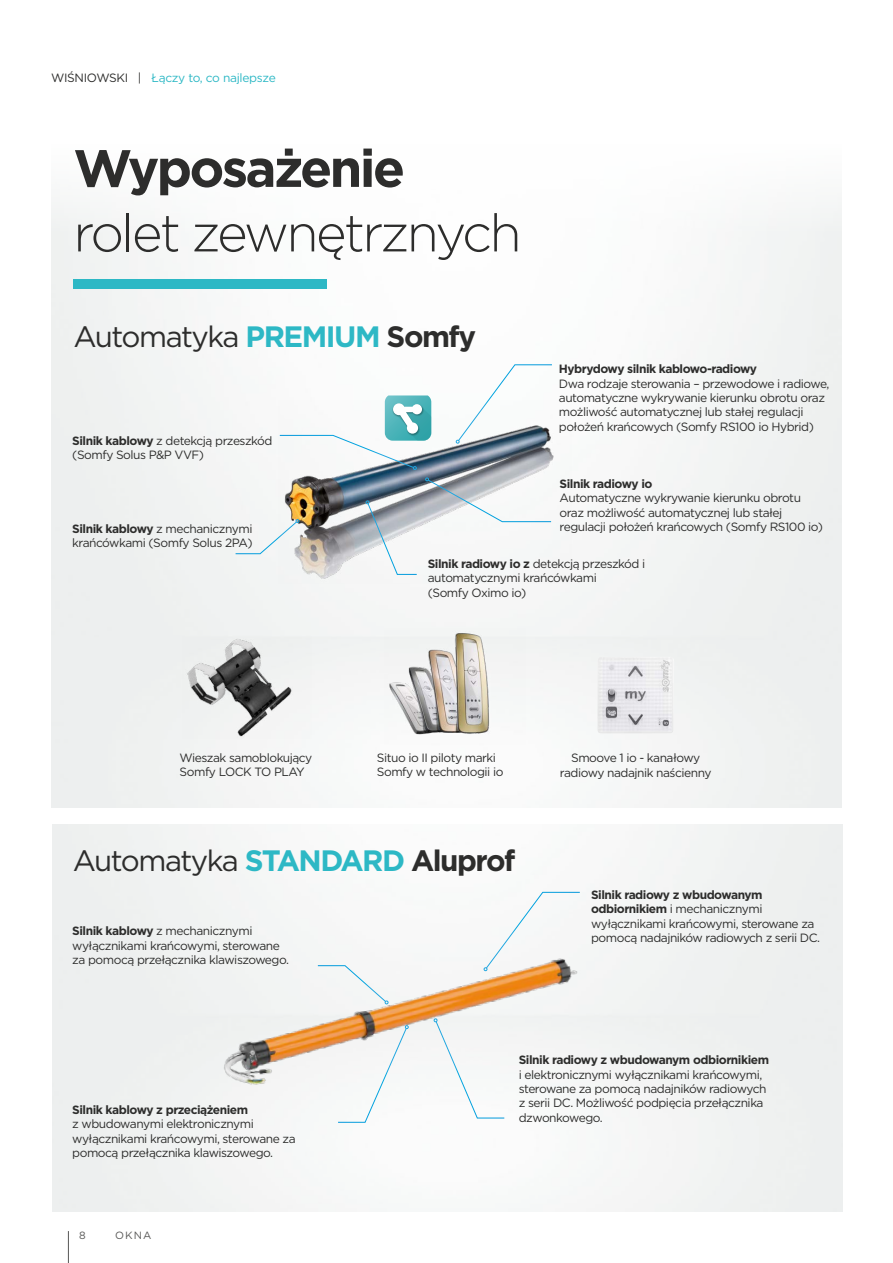
<style>
.page{position:relative;width:893px;height:1263px;background:#fff}
.page>*{position:absolute;margin:0;border:0;box-sizing:border-box;transform-origin:0 0}
.t1{font:300 52.5px "Gotham";letter-spacing:-.05em;color:#2d2d2c}
.t2{font:700 52.5px "Gotham";letter-spacing:-.05em;color:#2d2d2c}
.t3{font:29.4px "Gotham";letter-spacing:-.05em;color:#2d2d2c}
.t4{font:12px/14.4px "Gotham";letter-spacing:-.04em;color:#2d2d2c}
.t5{font:700 12px "Gotham";letter-spacing:-.04em;color:#2d2d2c}
.t6{font:12px "Gotham";letter-spacing:-.025em;color:#2db8c5}
.t7{font:10.5px "Gotham";color:#575756}
.s1{color:#2d2d2c}
.s2{font-weight:700;color:#2db8c5}
.s3{font-weight:700}
</style>
<div class="page">
<hr style="left:68px;top:1231px;width:1px;height:32px;background:#575756">
<div style="left:51px;top:202px;width:791px;height:606px;background:#f4f5f5"></div>
<div style="left:73px;top:279px;width:254px;height:9px;background:#2db8c5"></div>
<img style="left:279px;top:400px;width:292px;height:184px">
<img style="left:385px;top:628px;width:141px;height:116px">
<img style="left:193px;top:939px;width:420px;height:167px">
<img style="left:182px;top:636px;width:130px;height:103px">
<svg style="left:366px;top:500px;width:51px;height:75px"></svg>
<svg style="left:425px;top:477px;width:127px;height:45px"></svg>
<svg style="left:456px;top:364px;width:97px;height:79px"></svg>
<svg style="left:279px;top:395px;width:152px;height:75px"></svg>
<svg style="left:235px;top:519px;width:64px;height:35px"></svg>
<img style="left:597px;top:657px;width:77px;height:77px">
<svg style="left:484px;top:891px;width:96px;height:80px"></svg>
<div style="left:434px;top:1018px;width:71px;height:101px;background:#f6f7f7"></div>
<svg style="left:337px;top:1025px;width:72px;height:98px"></svg>
<div style="left:317px;top:965px;width:71px;height:39px;background:#f4f6f5"></div>
<p class="t6" style="left:51px;top:70px;width:226px"><span class="s1">WIŚNIOWSKI |</span> Łączy to, co najlepsze</p>
<h1 class="t2" style="left:73px;top:133px;width:333px">Wyposażenie</h1>
<h1 class="t1" style="left:73px;top:200px;width:450px">rolet zewnętrznych</h1>
<h2 class="t3" style="left:73px;top:318px;width:404px">Automatyka <span class="s2">PREMIUM</span> <span class="s3">Somfy</span></h2>
<p class="t4" style="left:72px;top:433px;width:202px"><span class="s3">Silnik kablowy</span> z detekcją przeszkód (Somfy Solus P&amp;P VVF)</p>
<p class="t5" style="left:559px;top:361px;width:200px">Hybrydowy silnik kablowo-radiowy</p>
<p class="t4" style="left:559px;top:376px;width:272px">Dwa rodzaje sterowania – przewodowe i radiowe, automatyczne wykrywanie kierunku obrotu oraz możliwość automatycznej lub stałej regulacji położeń krańcowych (Somfy RS100 io Hybrid)</p>
<p class="t4" style="left:72px;top:521px;width:182px"><span class="s3">Silnik kablowy</span> z mechanicznymi krańcówkami (Somfy Solus 2PA)</p>
<p class="t5" style="left:560px;top:476px;width:94px">Silnik radiowy io</p>
<p class="t4" style="left:560px;top:491px;width:265px">Automatyczne wykrywanie kierunku obrotu oraz możliwość automatycznej lub stałej regulacji położeń krańcowych (Somfy RS100 io)</p>
<p class="t4" style="left:428px;top:556px;width:219px"><span class="s3">Silnik radiowy io z</span> detekcją przeszkód i automatycznymi krańcówkami<br>(Somfy Oximo io)</p>
<p class="t4" style="left:180px;top:750px;width:134px">Wieszak samoblokujący<br>Somfy LOCK TO PLAY</p>
<p class="t4" style="left:377px;top:750px;width:128px">Situo io II piloty marki<br>Somfy w technologii io</p>
<h2 class="t3" style="left:73px;top:842px;width:444px">Automatyka <span class="s2">STANDARD</span> <span class="s3">Aluprof</span></h2>
<p class="t4" style="left:72px;top:924px;width:218px"><span class="s3">Silnik kablowy</span> z mechanicznymi wyłącznikami krańcowymi, sterowane za pomocą przełącznika klawiszowego.</p>
<p class="t4" style="left:560px;top:750px;width:153px;text-align:center">Smoove 1 io - kanałowy radiowy nadajnik naścienny</p>
<p class="t4" style="left:591px;top:887px;width:231px"><span class="s3">Silnik radiowy z wbudowanym odbiornikiem</span> i mechanicznymi wyłącznikami krańcowymi, sterowane za pomocą nadajników radiowych z serii DC.</p>
<p class="t5" style="left:72px;top:1102px;width:177px">Silnik kablowy z przeciążeniem</p>
<p class="t4" style="left:72px;top:1117px;width:225px">z wbudowanymi elektronicznymi wyłącznikami krańcowymi, sterowane za pomocą przełącznika klawiszowego.</p>
<p class="t7" style="left:79px;top:1228px;width:8px">8</p>
<p class="t7" style="left:115px;top:1228px;width:38px">OKNA</p>
<p class="t5" style="left:519px;top:1052px;width:252px">Silnik radiowy z wbudowanym odbiornikiem</p>
<p class="t4" style="left:519px;top:1067px;width:249px">i elektronicznymi wyłącznikami krańcowymi, sterowane za pomocą nadajników radiowych z serii DC. Możliwość podpięcia przełącznika dzwonkowego.</p>
</div>
